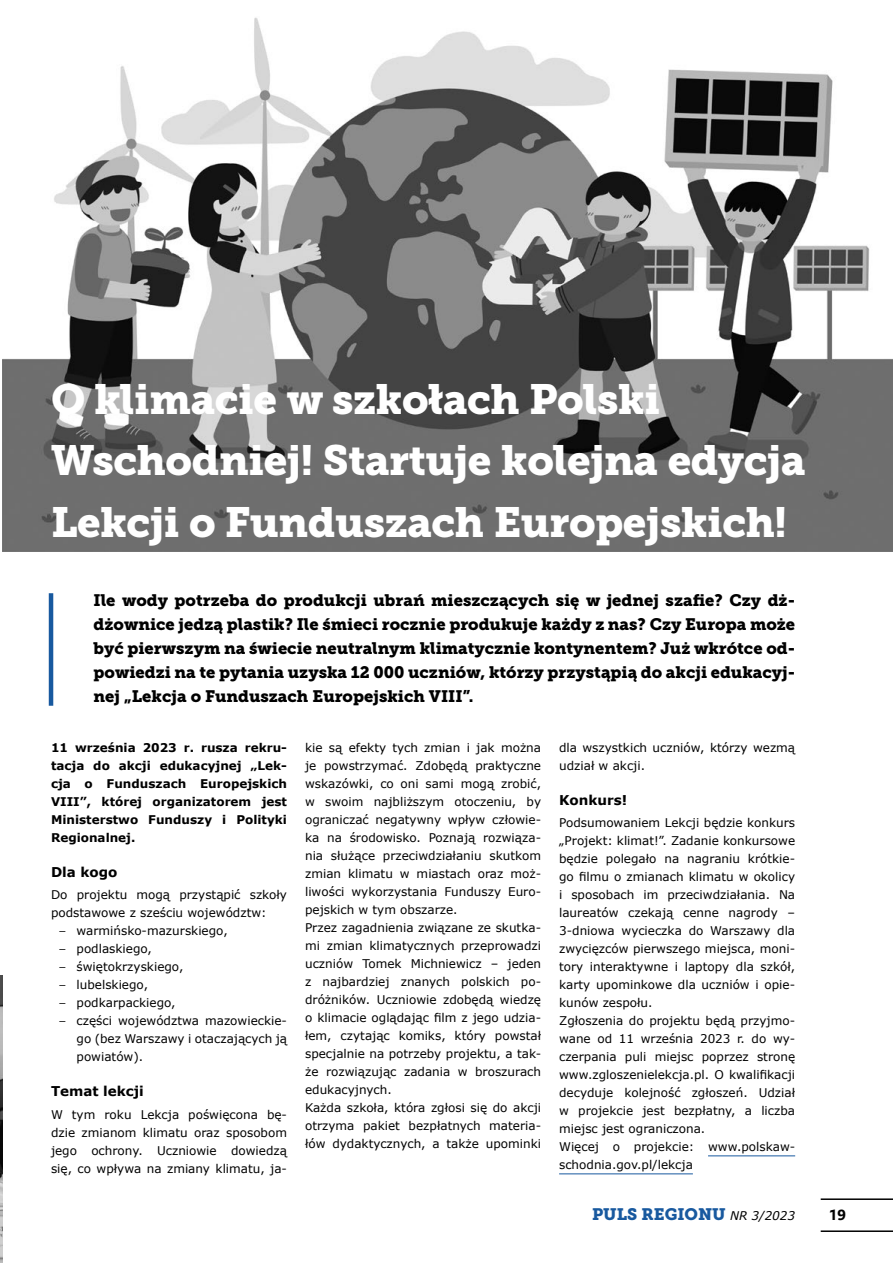
<style>
.page{position:relative;width:893px;height:1263px;background:#fff}
.page>*{position:absolute;margin:0;border:0;box-sizing:border-box;transform-origin:0 0}
.tytul{font:42px/61.5px "Museo Slab 900";letter-spacing:-.01em;color:#fff}
.lead{font:16.5px/24px "Museo Slab 900";color:#000;text-align:justify}
.t1{font:16.5px "Museo Slab 900";color:#18599f}
.t2{font:700 15px "Expo Sans Pro";color:#000}
.srodtytul{font:700 13.5px "Verdana";color:#000}
.tekst{font:12px/18px "Verdana";color:#000;text-align:justify}
.tekst-2{font:700 12px/18px "Verdana";color:#000;text-align:justify}
.s1{font-family:"Humnst 777 EU Normal"}
.s2{font-family:"Verdana";font-style:italic;font-size:12px;color:#000}
</style>
<div class="page">
<hr style="left:821px;top:1230px;width:72px;height:2px;background:#000">
<hr style="left:821px;top:1198px;width:72px;height:2px;background:#000">
<img style="left:2px;top:17px;width:891px;height:535px">
<img style="left:0;top:975px;width:2px;height:288px">
<hr style="left:49px;top:593px;width:4px;height:113px;background:#18599f">
<hr style="left:708px;top:1155px;width:87px;height:1px;background:#18599f">
<hr style="left:559px;top:1173px;width:134px;height:1px;background:#18599f">
<h1 class="tytul" style="left:51px;top:369px;width:756px">O klimacie w szkołach Polski<br>Wschodniej! Startuje kolejna edycja<br>Lekcji o Funduszach Europejskich!</h1>
<p class="lead" style="left:94px;top:588px;width:703px">Ile wody potrzeba do produkcji ubrań mieszczących się w jednej szafie? Czy dż&shy;dżownice jedzą plastik? Ile śmieci rocznie produkuje każdy z nas? Czy Europa może być pierwszym na świecie neutralnym klimatycznie kontynentem? Już wkrótce od&shy;powiedzi na te pytania uzyska 12 000 uczniów, którzy przystąpią do akcji edukacyj&shy;nej „Lekcja o Funduszach Europejskich VIII”.</p>
<p class="tekst-2" style="left:51px;top:738px;width:238px">11 września 2023 r. rusza rekru&shy;tacja do akcji edukacyjnej „Lek&shy;cja o Funduszach Europejskich VIII”, której organizatorem jest Ministerstwo Funduszy i Polityki Regionalnej.</p>
<h2 class="srodtytul" style="left:51px;top:863px;width:68px">Dla kogo</h2>
<p class="tekst" style="left:51px;top:886px;width:238px">Do projektu mogą przystąpić szkoły podstawowe z sześciu województw:</p>
<p class="tekst" style="left:60px;top:922px;width:170px"><span class="s1">–</span> warmińsko-mazurskiego,</p>
<p class="tekst" style="left:60px;top:940px;width:94px"><span class="s1">–</span> podlaskiego,</p>
<p class="tekst" style="left:60px;top:958px;width:125px"><span class="s1">–</span> świętokrzyskiego,</p>
<p class="tekst" style="left:60px;top:976px;width:90px"><span class="s1">–</span> lubelskiego,</p>
<p class="tekst" style="left:60px;top:994px;width:118px"><span class="s1">–</span> podkarpackiego,</p>
<p class="tekst" style="left:77px;top:1012px;width:212px;text-indent:-17px"><span class="s1">–</span> części województwa mazowieckie&shy;go (bez Warszawy i otaczających ją powiatów).</p>
<h2 class="srodtytul" style="left:51px;top:1082px;width:94px">Temat lekcji</h2>
<p class="tekst" style="left:51px;top:1105px;width:238px">W tym roku Lekcja poświęcona bę&shy;dzie zmianom klimatu oraz sposobom jego ochrony. Uczniowie dowiedzą się, co wpływa na zmiany klimatu, ja-</p>
<p class="tekst" style="left:559px;top:738px;width:238px">dla wszystkich uczniów, którzy wezmą udział w akcji.</p>
<h2 class="srodtytul" style="left:559px;top:791px;width:70px">Konkurs!</h2>
<p class="tekst" style="left:559px;top:814px;width:238px">Podsumowaniem Lekcji będzie konkurs „Projekt: klimat!”. Zadanie konkursowe będzie polegało na nagraniu krótkie&shy;go filmu o zmianach klimatu w okolicy i sposobach im przeciwdziałania. Na laureatów czekają cenne nagrody – 3-dniowa wycieczka do Warszawy dla zwycięzców pierwszego miejsca, moni&shy;tory interaktywne i laptopy dla szkół, karty upominkowe dla uczniów i opie&shy;kunów zespołu.</p>
<p class="tekst" style="left:559px;top:1012px;width:238px">Zgłoszenia do projektu będą przyjmo&shy;wane od 11 września 2023 r. do wy&shy;czerpania puli miejsc poprzez stronę www.zgloszenielekcja.pl. O kwalifikacji decyduje kolejność zgłoszeń. Udział w projekcie jest bezpłatny, a liczba miejsc jest ograniczona.</p>
<p class="tekst" style="left:559px;top:1138px;width:238px">Więcej o projekcie: www.polskaw&shy;schodnia.gov.pl/lekcja</p>
<p class="tekst" style="left:305px;top:738px;width:238px">kie są efekty tych zmian i jak można je powstrzymać. Zdobędą praktyczne wskazówki, co oni sami mogą zrobić, w swoim najbliższym otoczeniu, by ograniczać negatywny wpływ człowie&shy;ka na środowisko. Poznają rozwiąza&shy;nia służące przeciwdziałaniu skutkom zmian klimatu w miastach oraz moż&shy;liwości wykorzystania Funduszy Euro&shy;pejskich w tym obszarze.</p>
<p class="tekst" style="left:305px;top:918px;width:238px">Przez zagadnienia związane ze skutka&shy;mi zmian klimatycznych przeprowadzi uczniów Tomek Michniewicz – jeden z najbardziej znanych polskich po&shy;dróżników. Uczniowie zdobędą wiedzę o klimacie oglądając film z jego udzia&shy;łem, czytając komiks, który powstał specjalnie na potrzeby projektu, a tak&shy;że rozwiązując zadania w broszurach edukacyjnych.</p>
<p class="tekst" style="left:305px;top:1098px;width:238px">Każda szkoła, która zgłosi się do akcji otrzyma pakiet bezpłatnych materia&shy;łów dydaktycznych, a także upominki</p>
<h2 class="t1" style="left:592px;top:1205px;width:205px">PULS REGIONU <span class="s2">NR 3/2023</span></h2>
<p class="t2" style="left:829px;top:1205px;width:18px">19</p>
</div>
